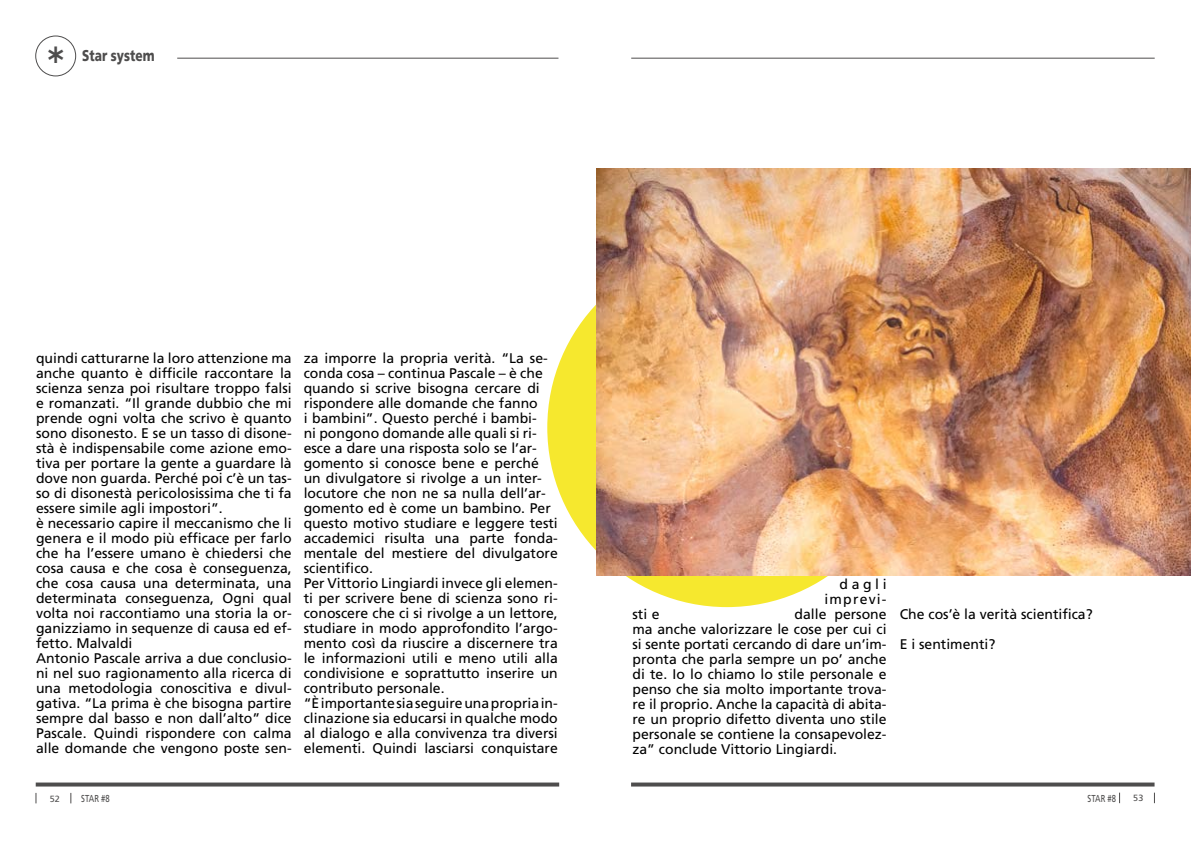
<style>
.page{position:relative;width:1191px;height:842px;background:#fff}
.page>*{position:absolute;margin:0;border:0;box-sizing:border-box;transform-origin:0 0}
.t1{font:48px "Abadi";color:#4e4d4d}
.t2{font:900 15.7px "Frutiger LT Std";color:#4e4d4d;scale:.76 1}
.t3{font:14px/15px "Frutiger LT Std";color:#000}
.t4{font:14px/15px "Frutiger LT Std";letter-spacing:.085em;color:#000;text-align:right}
.t5{font:10.1px "Frutiger LT Std";color:#4e4d4d;scale:.76 1}
.t6{font:9px "Frutiger LT Std";color:#4e4d4d}
</style>
<div class="page">
<hr style="left:177px;top:58px;width:381px;height:1px;background:#4e4d4d">
<hr style="left:631px;top:58px;width:523px;height:1px;background:#4e4d4d">
<div style="left:35px;top:36px;width:41px;height:40px;border:1px solid #4e4d4d;border-radius:50%"></div>
<svg style="left:36px;top:782px;width:523px;height:4px;background:#656565"></svg>
<svg style="left:631px;top:782px;width:523px;height:4px;background:#656565"></svg>
<div style="left:547px;top:248px;width:359px;height:359px;background:#f6e82e;border-radius:50%"></div>
<img style="left:596px;top:169px;width:595px;height:406px">
<h1 class="t1" style="left:47px;top:38px;width:19px">*</h1>
<p class="t2" style="left:82px;top:46px;width:97px">Star system</p>
<p class="t3" style="left:36px;top:351px;width:257px">quindi catturarne la loro attenzione ma anche quanto è difficile raccontare la scienza senza poi risultare troppo falsi e romanzati. “Il grande dubbio che mi prende ogni volta che scrivo è quanto sono disonesto. E se un tasso di disone&shy;stà è indispensabile come azione emo&shy;tiva per portare la gente a guardare là dove non guarda. Perché poi c’è un tas&shy;so di disonestà pericolosissima che ti fa essere simile agli impostori”.<br>è necessario capire il meccanismo che li genera e il modo più efficace per farlo che ha l’essere umano è chiedersi che cosa causa e che cosa è conseguenza, che cosa causa una determinata, una determinata conseguenza, Ogni qual volta noi raccontiamo una storia la or&shy;ganizziamo in sequenze di causa ed ef&shy;fetto. Malvaldi<br>Antonio Pascale arriva a due conclusio&shy;ni nel suo ragionamento alla ricerca di una metodologia conoscitiva e divul&shy;gativa. “La prima è che bisogna partire sempre dal basso e non dall’alto” dice Pascale. Quindi rispondere con calma alle domande che vengono poste sen-</p>
<p class="t3" style="left:304px;top:351px;width:256px">za imporre la propria verità. “La se&shy;conda cosa – continua Pascale – è che quando si scrive bisogna cercare di rispondere alle domande che fanno<br>i bambini”. Questo perché i bambi-<br>ni pongono domande alle quali si ri&shy;esce a dare una risposta solo se l’ar&shy;gomento si conosce bene e perché un divulgatore si rivolge a un inter&shy;locutore che non ne sa nulla dell’ar&shy;gomento ed è come un bambino. Per questo motivo studiare e leggere testi accademici risulta una parte fonda&shy;mentale del mestiere del divulgatore scientifico.<br>Per Vittorio Lingiardi invece gli elemen&shy;ti per scrivere bene di scienza sono ri&shy;conoscere che ci si rivolge a un lettore, studiare in modo approfondito l’argo&shy;mento così da riuscire a discernere tra le informazioni utili e meno utili alla condivisione e soprattutto inserire un contributo personale.<br>“È importante sia seguire una propria in&shy;clinazione sia educarsi in qualche modo al dialogo e alla convivenza tra diversi elementi. Quindi lasciarsi conquistare</p>
<p class="t4" style="left:824px;top:577px;width:64px">dagli imprevi-</p>
<p class="t3" style="left:632px;top:607px;width:256px;text-align:justify;text-indent:162px">dalle persone ma anche valorizzare le cose per cui ci si sente portati cercando di dare un’im&shy;pronta che parla sempre un po’ anche di te. Io lo chiamo lo stile personale e penso che sia molto importante trova&shy;re il proprio. Anche la capacità di abita&shy;re un proprio difetto diventa uno stile personale se contiene la consapevolez&shy;za” conclude Vittorio Lingiardi.</p>
<p class="t3" style="left:899px;top:600px;width:194px;line-height:30px">Che cos’è la verità scientifica?<br>E i sentimenti?</p>
<p class="t3" style="left:632px;top:607px;width:29px">sti e</p>
<p class="t6" style="left:50px;top:793px;width:12px">52</p>
<p class="t5" style="left:81px;top:792px;width:39px">STAR #8</p>
<p class="t5" style="left:1087px;top:793px;width:39px">STAR #8</p>
<p class="t6" style="left:1133px;top:793px;width:12px">53</p>
</div>
